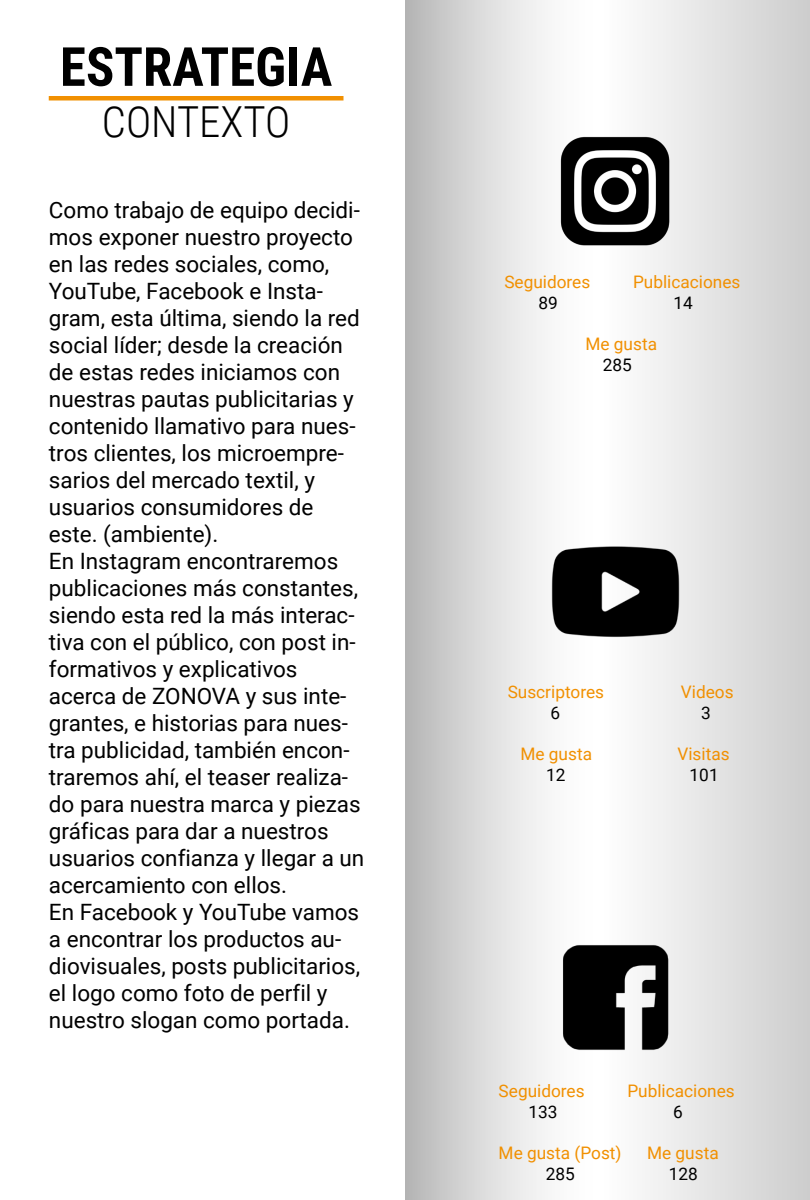
<style>
.page{position:relative;width:810px;height:1200px;background:#fff}
.page>*{position:absolute;margin:0;border:0;box-sizing:border-box;transform-origin:0 0}
.t1{font:700 54px "Roboto Condensed";color:#000}
.t2{font:300 42.75px "Roboto Condensed";color:#000}
.t3{font:22.5px/27px "Roboto";color:#000}
.t4{font:17.25px "Roboto";color:#f19001}
.t5{font:17.25px "Roboto";color:#000}
</style>
<div class="page">
<svg style="left:405px;top:0;width:405px;height:1200px"></svg>
<img style="left:542px;top:518px;width:146px;height:146px">
<img style="left:550px;top:932px;width:130px;height:130px">
<img style="left:535px;top:131px;width:159px;height:119px">
<hr style="left:49px;top:96px;width:295px;height:4px;background:#f19001">
<h1 class="t1" style="left:60px;top:29px;width:274px">ESTRATEGIA</h1>
<h2 class="t2" style="left:102px;top:92px;width:190px">CONTEXTO</h2>
<p class="t3" style="left:49px;top:196px;width:317px">Como trabajo de equipo decidi&shy;mos exponer nuestro proyecto en las redes sociales, como,<br>YouTube, Facebook e Insta&shy;gram, esta última, siendo la red social líder; desde la creación de estas redes iniciamos con nuestras pautas publicitarias y contenido llamativo para nues&shy;tros clientes, los microempre&shy;sarios del mercado textil, y usuarios consumidores de este. (ambiente).<br>En Instagram encontraremos publicaciones más constantes, siendo esta red la más interac&shy;tiva con el público, con post in&shy;formativos y explicativos acerca de ZONOVA y sus inte&shy;grantes, e historias para nues&shy;tra publicidad, también encon&shy;traremos ahí, el teaser realiza&shy;do para nuestra marca y piezas gráficas para dar a nuestros usuarios confianza y llegar a un acercamiento con ellos.<br>En Facebook y YouTube vamos a encontrar los productos au&shy;diovisuales, posts publicitarios, el logo como foto de perfil y nuestro slogan como portada.</p>
<p class="t4" style="left:504px;top:270px;width:88px">Seguidores</p>
<p class="t4" style="left:633px;top:270px;width:109px">Publicaciones</p>
<p class="t5" style="left:539px;top:291px;width:21px">89</p>
<p class="t5" style="left:673px;top:291px;width:21px">14</p>
<p class="t4" style="left:585px;top:332px;width:73px">Me gusta</p>
<p class="t5" style="left:603px;top:353px;width:31px">285</p>
<p class="t4" style="left:508px;top:680px;width:98px">Suscriptores</p>
<p class="t4" style="left:681px;top:680px;width:54px">Videos</p>
<p class="t5" style="left:550px;top:701px;width:11px">6</p>
<p class="t5" style="left:701px;top:701px;width:11px">3</p>
<p class="t4" style="left:520px;top:742px;width:73px">Me gusta</p>
<p class="t4" style="left:677px;top:742px;width:54px">Visitas</p>
<p class="t5" style="left:546px;top:763px;width:21px">12</p>
<p class="t5" style="left:690px;top:763px;width:31px">101</p>
<p class="t4" style="left:499px;top:1079px;width:88px">Seguidores</p>
<p class="t4" style="left:627px;top:1079px;width:109px">Publicaciones</p>
<p class="t5" style="left:529px;top:1100px;width:31px">133</p>
<p class="t5" style="left:673px;top:1100px;width:11px">6</p>
<p class="t4" style="left:499px;top:1141px;width:124px">Me gusta (Post)</p>
<p class="t4" style="left:647px;top:1141px;width:73px">Me gusta</p>
<p class="t5" style="left:546px;top:1162px;width:31px">285</p>
<p class="t5" style="left:669px;top:1162px;width:31px">128</p>
</div>
